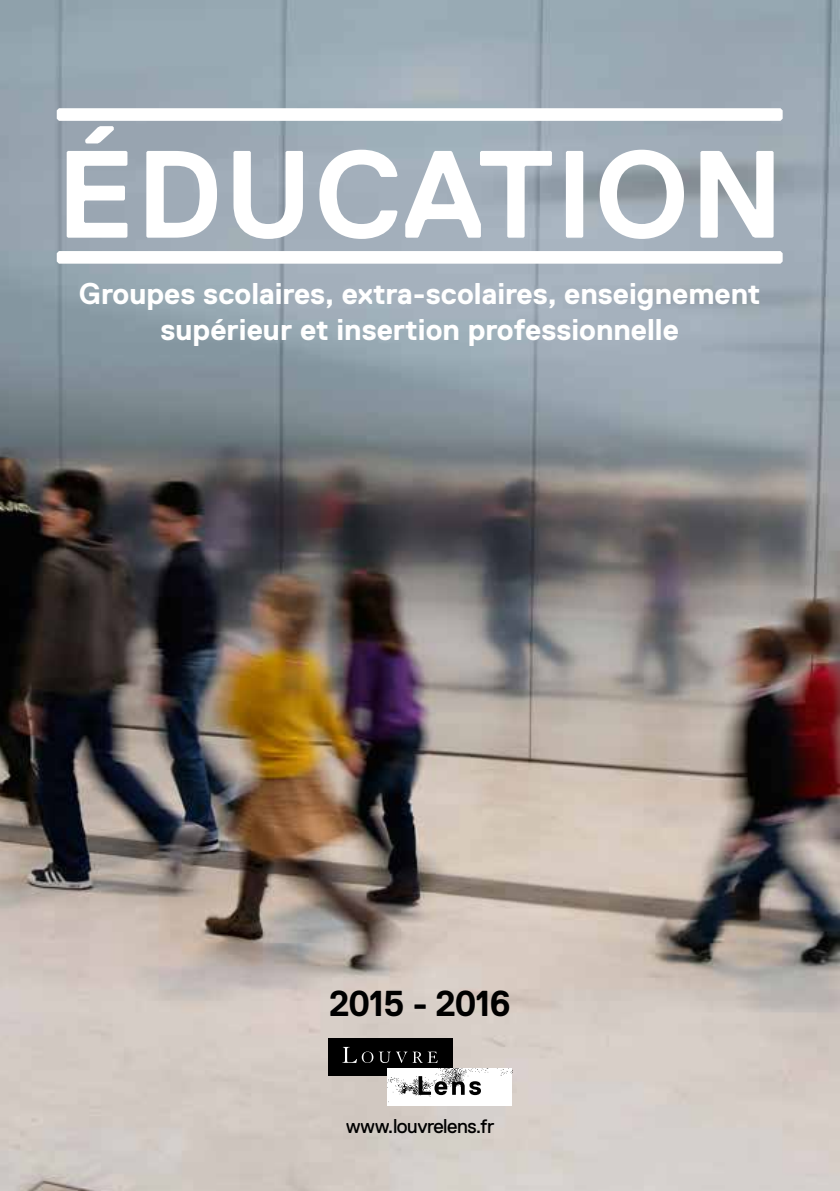
<style>
.page{position:relative;width:840px;height:1191px;background:#fff}
.page>*{position:absolute;margin:0;border:0;box-sizing:border-box;transform-origin:0 0}
.t1{font:700 123.8px "Replica";letter-spacing:.01em;color:#fff}
.t2{font:700 36px "Replica";letter-spacing:-.025em;color:#000}
.t3{font:700 30px/36px "Replica";color:#fff;text-align:center}
.t4{font:20px "Replica";letter-spacing:-.025em;color:#000}
</style>
<div class="page">
<img style="left:0;top:0;width:839px;height:1191px">
<svg style="left:57px;top:108px;width:725px;height:13px"></svg>
<svg style="left:57px;top:251px;width:725px;height:13px"></svg>
<div style="left:328px;top:1038px;width:124px;height:38px;background:#000"></div>
<svg style="left:342px;top:1047px;width:95px;height:16px"></svg>
<img style="left:387px;top:1068px;width:124px;height:38px">
<svg style="left:418px;top:1076px;width:62px;height:19px"></svg>
<h1 class="t1" style="left:57px;top:126px;width:727px">éducation</h1>
<p class="t3" style="left:79px;top:276px;width:682px">Groupes scolaires, extra-scolaires, enseignement supérieur et insertion professionnelle</p>
<p class="t2" style="left:329px;top:983px;width:183px">2015 - 2016</p>
<p class="t4" style="left:345px;top:1115px;width:150px">www.louvrelens.fr</p>
</div>
